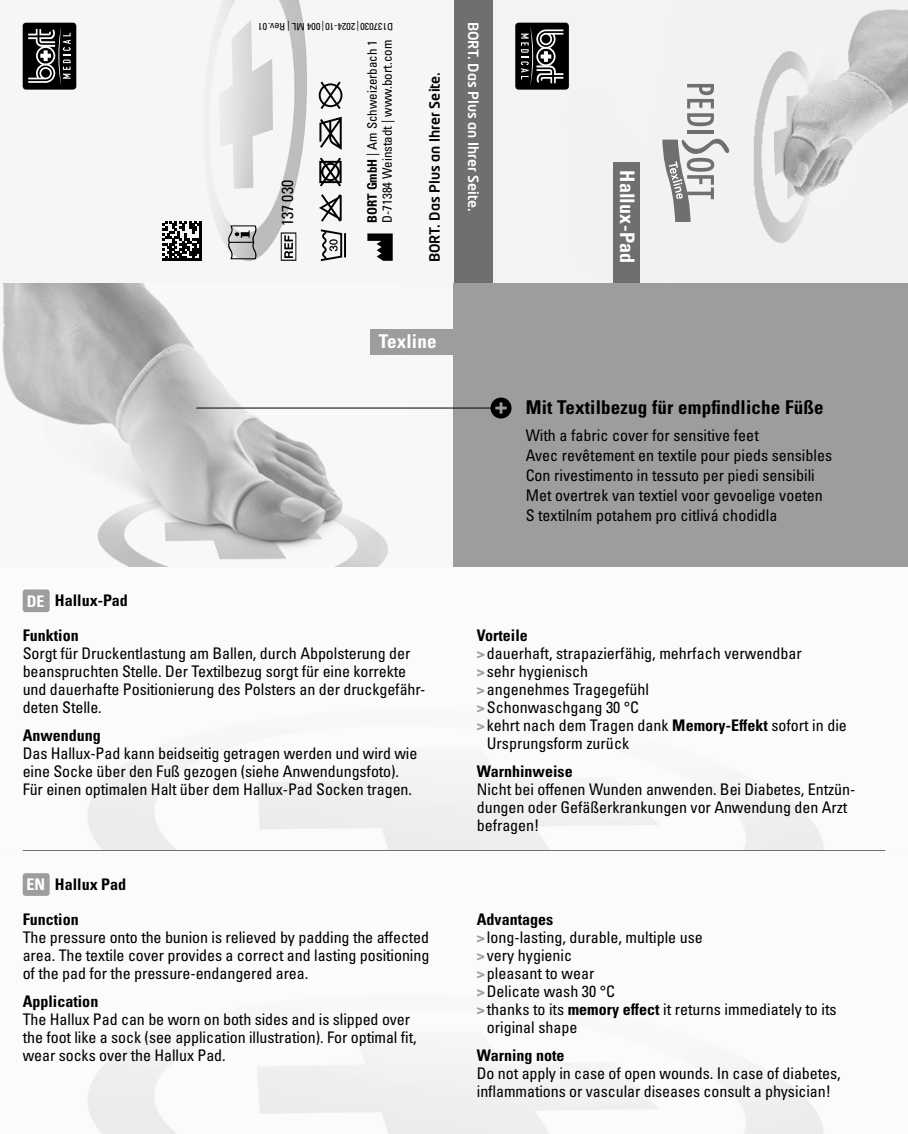
<style>
.page{position:relative;width:908px;height:1134px;background:#fff}
.page>*{position:absolute;margin:0;border:0;box-sizing:border-box;transform-origin:0 0}
.Fließtext{font:700 condensed 20px "Univers LT Pro";letter-spacing:.01em;color:#fff}
.Fließtext-2{font:700 condensed 19px "Univers LT Pro";letter-spacing:.01em;color:#000}
.Fließtext-3{font:700 condensed 19px "Univers LT Pro";letter-spacing:.01em;color:#fff}
.Fließtext-4{font:condensed 16px/20px "Univers LT Pro";color:#000}
._01_DE_Pedisoft_GA_klein_01_DE_Grundtext_{font:condensed 16px/18px "Univers LT Pro";letter-spacing:-.005em;color:#000}
._02_EN_Pedisoft_GA_klein_02_EN_Grundtext_{font:condensed 16px/18px "Univers LT Pro";letter-spacing:-.005em;color:#000}
._02_EN_Pedisoft_GA_klein_02_EN_Headline_H{font:700 condensed 16px "Univers LT Pro";color:#000}
._01_DE_Pedisoft_GA_klein_01_DE_Headline_H{font:700 condensed 16px "Univers LT Pro";color:#000}
._01_DE_Pedisoft_GA_klein_01_DE_Produktnam{font:700 condensed 16px "Univers LT Pro";color:#000}
._02_EN_Pedisoft_GA_klein_02_EN_Produktnam{font:700 condensed 16px "Univers LT Pro";color:#000}
._01_DE_PediSoft_GA_klein_01_DE_Sprachkuer{font:700 condensed 16px "Univers LT Pro";color:#fff}
._02_EN_PediSoft_GA_klein_02_EN_Sprachkuer{font:700 condensed 16px "Univers LT Pro";color:#fff}
.t1{font:500 14px "Neo Tech Pro";color:#fff}
.t2{font:500 14px "Neo Tech Pro";color:#000}
.Fließtext-5{font:condensed 13px/15px "Univers LT Pro";color:#000}
.t3{font:condensed 10px "Univers LT Pro";color:#000}
.s1{font-weight:700}
.s2{font-weight:700;color:#9c9d9d}
</style>
<div class="page">
<img style="left:492px;top:0;width:415px;height:283px">
<div style="left:0;top:0;width:454px;height:283px;background:#f6f6f6"></div>
<img style="left:215px;top:0;width:92px;height:261px">
<hr style="left:23px;top:850px;width:861px;height:1px;background:#6f6f6e">
<img style="left:2px;top:283px;width:452px;height:284px">
<svg style="left:367px;top:233px;width:25px;height:28px"></svg>
<div style="left:515px;top:23px;width:53px;height:67px;background:#000;border-radius:3px"></div>
<svg style="left:520px;top:27px;width:43px;height:58px"></svg>
<svg style="left:686px;top:84px;width:27px;height:42px"></svg>
<hr style="left:686px;top:130px;width:27px;height:4px;background:#6f6f6e">
<svg style="left:662px;top:136px;width:66px;height:86px"></svg>
<div style="left:612px;top:162px;width:27px;height:121px;background:#6f6f6e"></div>
<div style="left:23px;top:23px;width:53px;height:67px;background:#000;border-radius:3px"></div>
<svg style="left:28px;top:27px;width:43px;height:58px"></svg>
<div style="left:454px;top:0;width:38px;height:283px;background:#6f6f6e"></div>
<div style="left:454px;top:283px;width:453px;height:284px;background:#9c9d9d"></div>
<div style="left:370px;top:329px;width:84px;height:26px;background:#9c9d9d"></div>
<svg style="left:490px;top:398px;width:21px;height:20px"></svg>
<hr style="left:196px;top:408px;width:298px;height:1px;background:#000">
<svg style="left:227px;top:225px;width:30px;height:34px"></svg>
<svg style="left:281px;top:232px;width:15px;height:29px"></svg>
<svg style="left:321px;top:229px;width:25px;height:32px"></svg>
<svg style="left:319px;top:194px;width:22px;height:28px"></svg>
<svg style="left:319px;top:158px;width:22px;height:28px"></svg>
<svg style="left:319px;top:117px;width:22px;height:33px"></svg>
<svg style="left:318px;top:82px;width:24px;height:27px"></svg>
<div style="left:23px;top:589px;width:27px;height:23px;background:#9c9d9d;border-radius:3px"></div>
<div style="left:23px;top:873px;width:27px;height:23px;background:#9c9d9d;border-radius:3px"></div>
<svg style="left:162px;top:221px;width:40px;height:40px"></svg>
<p class="t3" style="left:393px;top:33px;width:136px;rotate:-180deg">D137030| 2024-10 | 004 ML | Rev. 01</p>
<p class="Fließtext-4" style="left:277px;top:226px;width:48px;rotate:-90deg">137 030</p>
<p class="Fließtext-5" style="left:364px;top:223px;width:185px;rotate:-90deg"><span class="s1">BORT GmbH</span> | Am Schweizerbach 1<br>D-71384 Weinstadt | www.bort.com</p>
<p class="t2" style="left:425px;top:262px;width:192px;rotate:-90deg">BORT. Das Plus an Ihrer Seite.</p>
<p class="t1" style="left:482px;top:22px;width:192px;rotate:90deg">BORT. Das Plus an Ihrer Seite.</p>
<p class="Fließtext" style="left:639px;top:170px;width:94px;rotate:90deg">Hallux-Pad</p>
<h1 class="_01_DE_PediSoft_GA_klein_01_DE_Sprachkuer" style="left:27px;top:591px;width:19px">DE</h1>
<h2 class="_01_DE_Pedisoft_GA_klein_01_DE_Produktnam" style="left:55px;top:591px;width:74px">Hallux-Pad</h2>
<p class="Fließtext-3" style="left:378px;top:329px;width:59px">Texline</p>
<h3 class="_01_DE_Pedisoft_GA_klein_01_DE_Headline_H" style="left:23px;top:625px;width:57px">Funktion</h3>
<p class="_01_DE_Pedisoft_GA_klein_01_DE_Grundtext_" style="left:23px;top:644px;width:404px">Sorgt für Druckentlastung am Ballen, durch Abpolsterung der beanspruchten Stelle. Der Textilbezug sorgt für eine korrekte und dauerhafte Positionierung des Polsters an der druckgefähr&shy;deten Stelle.</p>
<h3 class="_01_DE_Pedisoft_GA_klein_01_DE_Headline_H" style="left:23px;top:726px;width:80px">Anwendung</h3>
<p class="_01_DE_Pedisoft_GA_klein_01_DE_Grundtext_" style="left:23px;top:744px;width:396px">Das Hallux-Pad kann beidseitig getragen werden und wird wie eine Socke über den Fuß gezogen (siehe Anwendungsfoto).<br>Für einen optimalen Halt über dem Hallux-Pad Socken tragen.</p>
<h1 class="_02_EN_PediSoft_GA_klein_02_EN_Sprachkuer" style="left:26px;top:875px;width:20px">EN</h1>
<h2 class="_02_EN_Pedisoft_GA_klein_02_EN_Produktnam" style="left:55px;top:874px;width:73px">Hallux Pad</h2>
<h3 class="_02_EN_Pedisoft_GA_klein_02_EN_Headline_H" style="left:23px;top:909px;width:57px">Function</h3>
<p class="_02_EN_Pedisoft_GA_klein_02_EN_Grundtext_" style="left:23px;top:928px;width:408px;text-align:justify">The pressure onto the bunion is relieved by padding the affected area. The textile cover provides a correct and lasting positioning of the pad for the pressure-endangered area.</p>
<h3 class="_02_EN_Pedisoft_GA_klein_02_EN_Headline_H" style="left:23px;top:991px;width:77px">Application</h3>
<p class="_02_EN_Pedisoft_GA_klein_02_EN_Grundtext_" style="left:23px;top:1010px;width:395px">The Hallux Pad can be worn on both sides and is slipped over the foot like a sock (see application illustration). For optimal fit, wear socks over the Hallux Pad.</p>
<p class="Fließtext-2" style="left:525px;top:395px;width:299px">Mit Textilbezug für empfindliche Füße</p>
<p class="Fließtext-4" style="left:525px;top:425px;width:308px">With a fabric cover for sensitive feet<br>Avec revêtement en textile pour pieds sensibles Con rivestimento in tessuto per piedi sensibili Met overtrek van textiel voor gevoelige voeten S textilním potahem pro citlivá chodidla</p>
<h3 class="_01_DE_Pedisoft_GA_klein_01_DE_Headline_H" style="left:476px;top:625px;width:52px">Vorteile</h3>
<p class="Fließtext-4" style="left:476px;top:643px;width:326px"><span class="s2">&gt;</span>dauerhaft, strapazierfähig, mehrfach verwendbar</p>
<p class="Fließtext-4" style="left:476px;top:661px;width:113px"><span class="s2">&gt;</span>sehr hygienisch</p>
<p class="Fließtext-4" style="left:476px;top:679px;width:174px"><span class="s2">&gt;</span>angenehmes Tragegefühl</p>
<p class="Fließtext-4" style="left:476px;top:697px;width:164px"><span class="s2">&gt;</span>Schonwaschgang 30 °C</p>
<p class="Fließtext-4" style="left:486px;top:716px;width:361px;line-height:18px;text-indent:-10px"><span class="s2">&gt;</span>kehrt nach dem Tragen dank <span class="s1">Memory-Effekt</span> sofort in die<br>Ursprungsform zurück</p>
<h3 class="_01_DE_Pedisoft_GA_klein_01_DE_Headline_H" style="left:476px;top:762px;width:97px">Warnhinweise</h3>
<p class="_01_DE_Pedisoft_GA_klein_01_DE_Grundtext_" style="left:476px;top:780px;width:380px">Nicht bei offenen Wunden anwenden. Bei Diabetes, Entzün&shy;dungen oder Gefäßerkrankungen vor Anwendung den Arzt befragen!</p>
<h3 class="_02_EN_Pedisoft_GA_klein_02_EN_Headline_H" style="left:476px;top:909px;width:78px">Advantages</h3>
<p class="Fließtext-4" style="left:476px;top:927px;width:227px"><span class="s2">&gt;</span>long-lasting, durable, multiple use</p>
<p class="Fließtext-4" style="left:476px;top:945px;width:97px"><span class="s2">&gt;</span>very hygienic</p>
<p class="Fließtext-4" style="left:476px;top:963px;width:119px"><span class="s2">&gt;</span>pleasant to wear</p>
<p class="Fließtext-4" style="left:476px;top:981px;width:140px"><span class="s2">&gt;</span>Delicate wash 30 °C</p>
<p class="Fließtext-4" style="left:486px;top:1000px;width:351px;line-height:18px;text-indent:-10px"><span class="s2">&gt;</span>thanks to its <span class="s1">memory effect</span> it returns immediately to its original shape</p>
<h3 class="_02_EN_Pedisoft_GA_klein_02_EN_Headline_H" style="left:476px;top:1045px;width:89px">Warning note</h3>
<p class="_02_EN_Pedisoft_GA_klein_02_EN_Grundtext_" style="left:476px;top:1064px;width:365px">Do not apply in case of open wounds. In case of diabetes, inflammations or vascular diseases consult a physician!</p>
</div>
